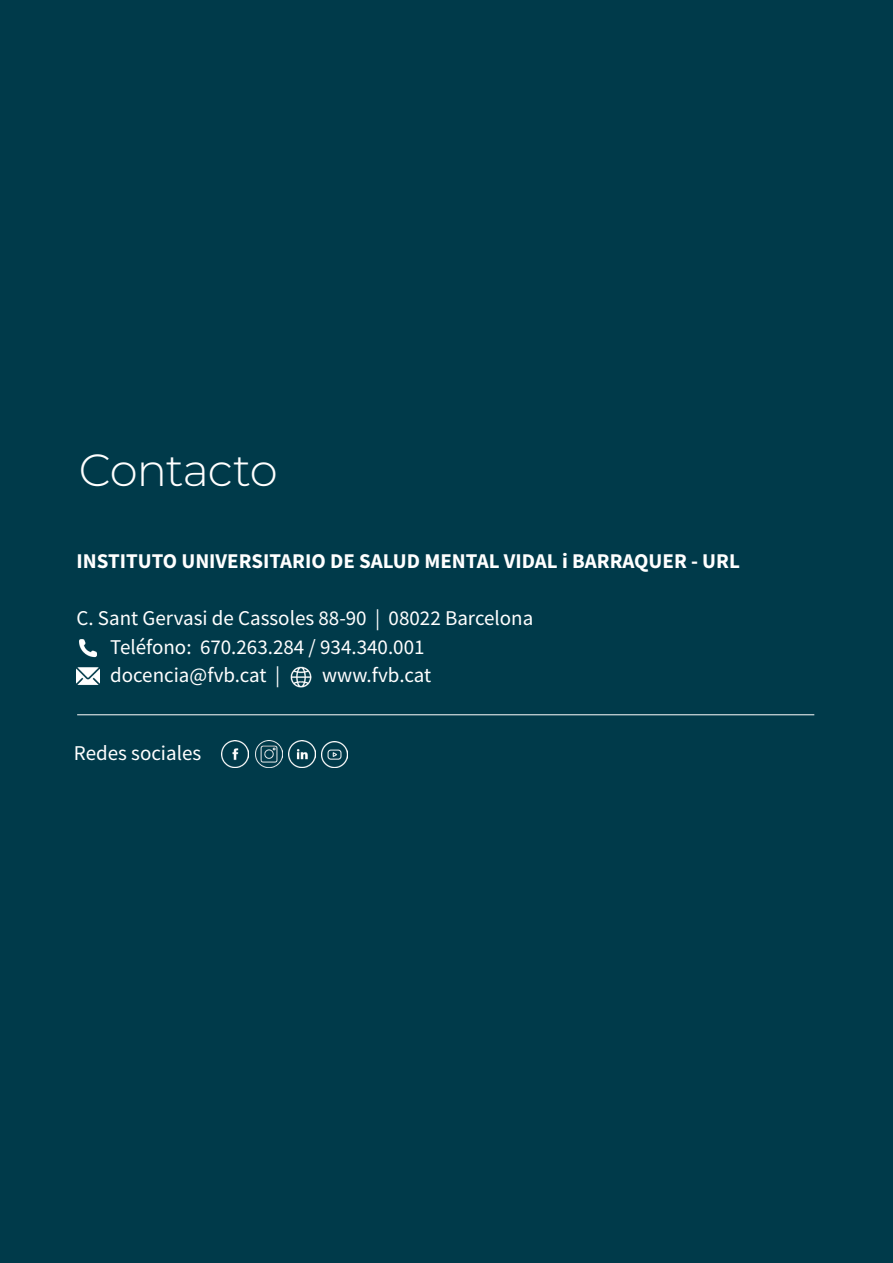
<style>
.page{position:relative;width:893px;height:1263px;background:#003a4a}
.page>*{position:absolute;margin:0;border:0;box-sizing:border-box;transform-origin:0 0}
.Section_Intro_30_33{font:100 45px "Montserrat";letter-spacing:-.025em;color:#fff}
.t1{font:21px/28.5px "Source Sans Pro";color:#fff}
.t2{font:700 21px "Source Sans Pro";color:#fff}
</style>
<div class="page">
<img style="left:222px;top:741px;width:26px;height:26px">
<img style="left:255px;top:741px;width:27px;height:27px">
<img style="left:288px;top:741px;width:27px;height:27px">
<img style="left:321px;top:741px;width:26px;height:26px">
<img style="left:77px;top:667px;width:23px;height:18px">
<img style="left:79px;top:639px;width:18px;height:19px">
<img style="left:290px;top:666px;width:21px;height:21px">
<hr style="left:77px;top:714px;width:737px;height:1px;background:#fff">
<p class="Section_Intro_30_33" style="left:79px;top:440px;width:200px">Contacto</p>
<p class="t2" style="left:77px;top:547px;width:665px">INSTITUTO UNIVERSITARIO DE SALUD MENTAL VIDAL i BARRAQUER - URL</p>
<p class="t1" style="left:110px;top:604px;width:425px;text-indent:-34px">C. Sant Gervasi de Cassoles 88-90 | 08022 Barcelona<br>Teléfono: 670.263.284 / 934.340.001</p>
<p class="t1" style="left:110px;top:661px;width:172px">docencia@fvb.cat |</p>
<p class="t1" style="left:322px;top:661px;width:110px">www.fvb.cat</p>
<p class="t1" style="left:74px;top:738px;width:129px">Redes sociales</p>
</div>
